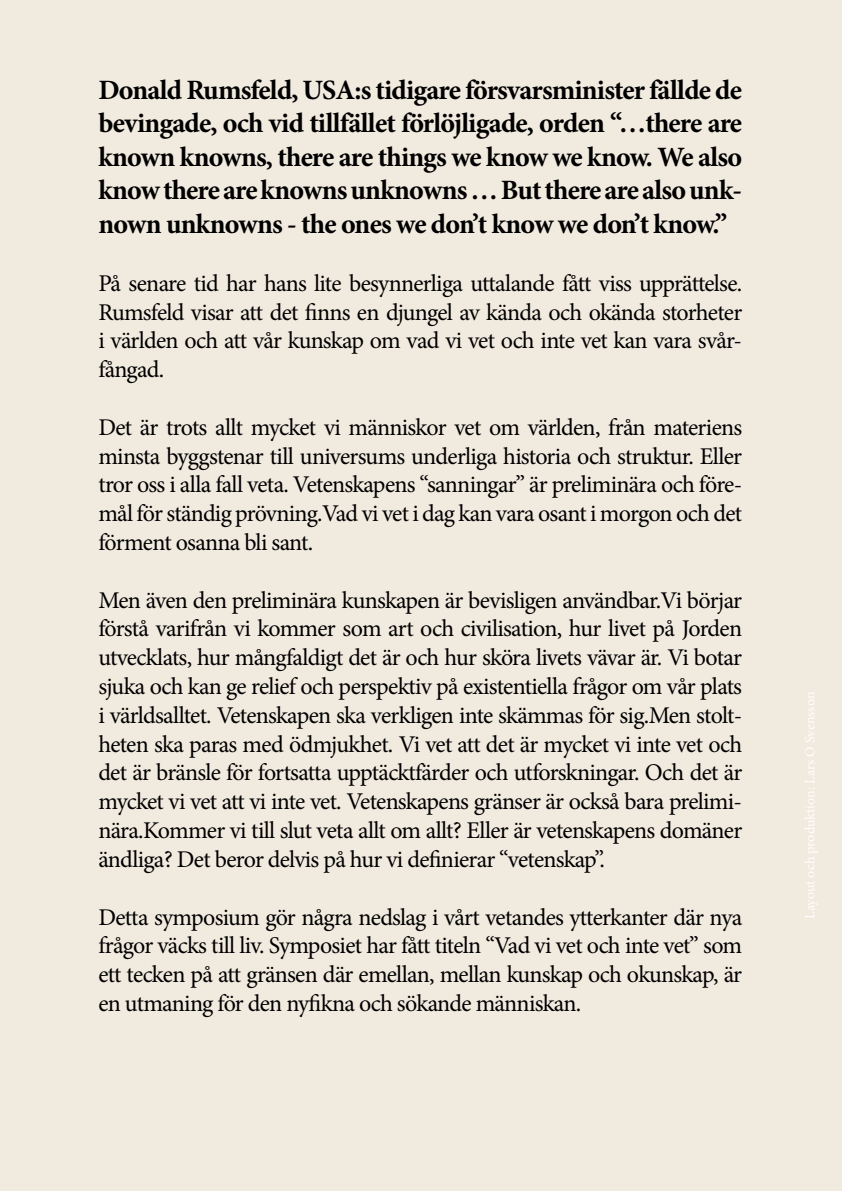
<style>
.page{position:relative;width:842px;height:1191px;background:#f1eadf}
.page>*{position:absolute;margin:0;border:0;box-sizing:border-box;transform-origin:0 0}
.t1{font:700 28px/33.6px "Minion Pro";letter-spacing:-.03em;color:#000;text-align:justify}
.t2{font:24px/28.8px "Minion Pro";letter-spacing:-.03em;color:#000;text-align:justify}
.t3{font:14px "Minion Pro";letter-spacing:-.005em;color:#fff}
</style>
<div class="page">
<p class="t1" style="left:98px;top:72px;width:645px">Donald Rumsfeld, USA:s tidigare försvarsminister fällde de bevingade, och vid tillfället förlöjligade, orden “…there are known knowns, there are things we know we know. We also know there are knowns unknowns … But there are also unk&shy;nown unknowns - the ones we don’t know we don’t know.”</p>
<p class="t2" style="left:98px;top:269px;width:645px">På senare tid har hans lite besynnerliga uttalande fått viss upprättelse.<br>Rumsfeld visar att det finns en djungel av kända och okända storheter i världen och att vår kunskap om vad vi vet och inte vet kan vara svår&shy;fångad.</p>
<p class="t2" style="left:98px;top:413px;width:645px">Det är trots allt mycket vi människor vet om världen, från materiens minsta byggstenar till universums underliga historia och struktur. Eller tror oss i alla fall veta. Vetenskapens “sanningar” är preliminära och före&shy;mål för ständig prövning.Vad vi vet i dag kan vara osant i morgon och det förment osanna bli sant.</p>
<p class="t2" style="left:98px;top:585px;width:645px">Men även den preliminära kunskapen är bevisligen användbar.Vi börjar förstå varifrån vi kommer som art och civilisation, hur livet på Jorden utvecklats, hur mångfaldigt det är och hur sköra livets vävar är. Vi botar sjuka och kan ge relief och perspektiv på existentiella frågor om vår plats i världsalltet. Vetenskapen ska verkligen inte skämmas för sig.Men stolt&shy;heten ska paras med ödmjukhet. Vi vet att det är mycket vi inte vet och det är bränsle för fortsatta upptäcktfärder och utforskningar. Och det är mycket vi vet att vi inte vet. Vetenskapens gränser är också bara prelimi&shy;nära.Kommer vi till slut veta allt om allt? Eller är vetenskapens domäner ändliga? Det beror delvis på hur vi definierar “vetenskap”.</p>
<p class="t2" style="left:98px;top:902px;width:645px">Detta symposium gör några nedslag i vårt vetandes ytterkanter där nya frågor väcks till liv. Symposiet har fått titeln “Vad vi vet och inte vet” som ett tecken på att gränsen där emellan, mellan kunskap och okunskap, är en utmaning för den nyfikna och sökande människan.</p>
<p class="t3" style="left:800px;top:919px;width:229px;rotate:-90deg">Layout och produktion: Lars O Svensson</p>
</div>
